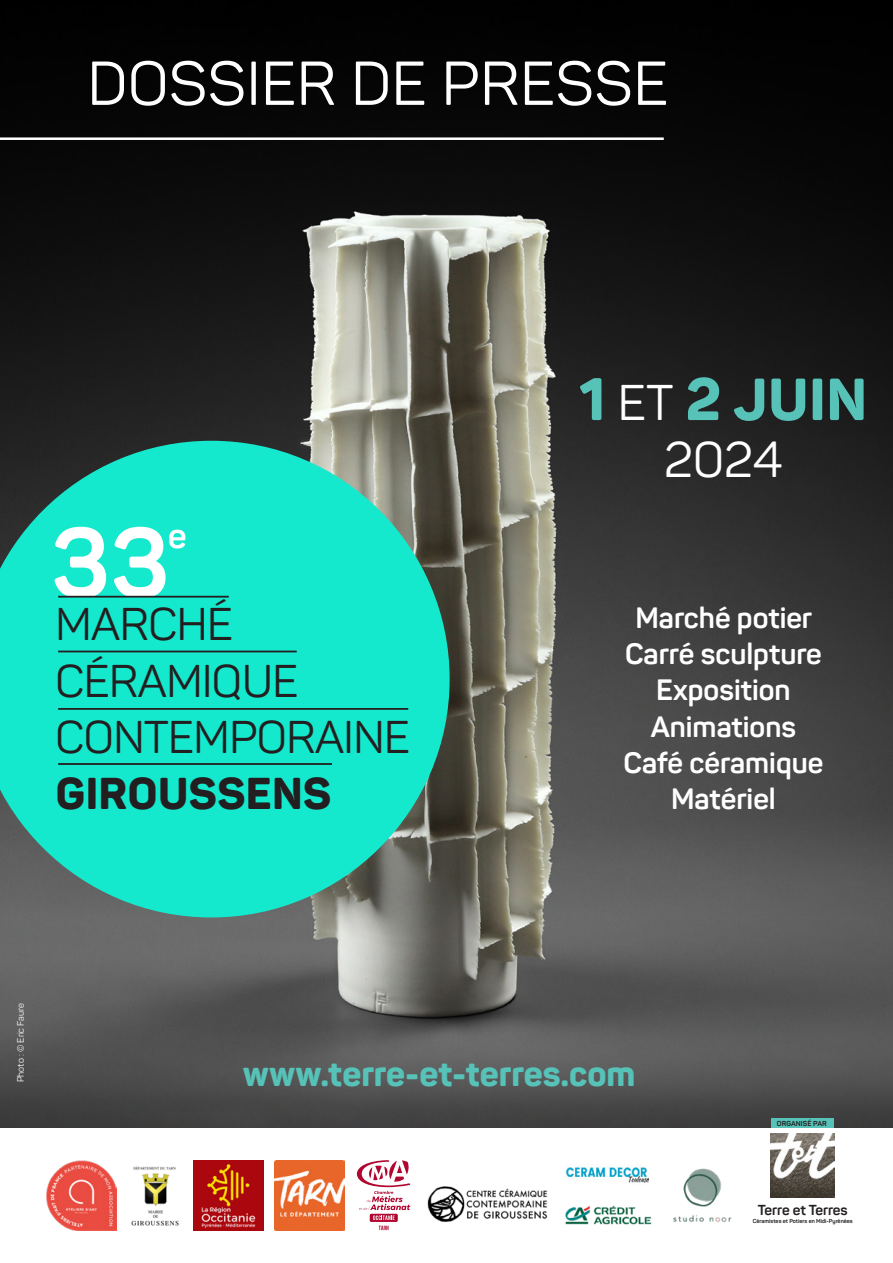
<style>
.page{position:relative;width:893px;height:1263px;background:#fff}
.page>*{position:absolute;margin:0;border:0;box-sizing:border-box;transform-origin:0 0}
.t1{font:700 96.9px "Panton";color:#fff}
.t2{font:61.05px "Panton";letter-spacing:.01em;color:#fff}
.t3{font:800 58.5px "Panton";color:#56c2b8}
.t4{font:49.5px "Panton";color:#fff}
.t5{font:45.3px/56.1px "Panton";letter-spacing:-.01em;color:#231f20}
.t6{font:800 43.95px "Panton";letter-spacing:.01em;color:#231f20}
.t7{font:800 34.95px "Panton";color:#56c2b8}
.t8{font:700 34.5px "Panton";color:#fff}
.t9{font:700 29.1px/36.3px "Panton";color:#fff;text-align:center}
.t10{font:700 14.25px "Panton";letter-spacing:-.005em;color:#231f20}
.t11{font:9.15px "Panton";color:#fff}
.t12{font:700 7.2px "Panton";letter-spacing:.01em;color:#231f20}
.t13{font:700 5.7px "Panton";color:#231f20}
.s1{font-size:59.1px}
.s2{font-weight:400;font-size:49.5px;color:#fff}
</style>
<div class="page">
<img style="left:0;top:0;width:893px;height:1127px">
<svg style="left:0;top:441px;width:450px;height:476px;background:#21ceb7"></svg>
<hr style="left:58px;top:651px;width:239px;height:1px;background:#231f20">
<hr style="left:58px;top:708px;width:350px;height:2px;background:#231f20">
<hr style="left:58px;top:763px;width:274px;height:2px;background:#231f20">
<hr style="left:58px;top:596px;width:171px;height:2px;background:#231f20">
<hr style="left:0;top:137px;width:664px;height:3px;background:#fff">
<img style="left:771px;top:1133px;width:64px;height:64px">
<div style="left:772px;top:1118px;width:62px;height:10px;background:#56c2b8"></div>
<img style="left:46px;top:1160px;width:70px;height:70px">
<img style="left:194px;top:1160px;width:70px;height:70px">
<img style="left:275px;top:1160px;width:70px;height:70px">
<div style="left:370px;top:1214px;width:28px;height:8px;background:#b00630"></div>
<svg style="left:357px;top:1160px;width:53px;height:60px"></svg>
<svg style="left:379px;top:1226px;width:9px;height:4px"></svg>
<img style="left:131px;top:1166px;width:48px;height:60px">
<img style="left:673px;top:1168px;width:59px;height:55px">
<img style="left:427px;top:1186px;width:121px;height:36px">
<img style="left:565px;top:1166px;width:84px;height:17px">
<img style="left:565px;top:1205px;width:87px;height:20px">
<h2 class="t2" style="left:87px;top:46px;width:582px">DOSSIER DE PRESSE</h2>
<h1 class="t1" style="left:51px;top:502px;width:120px">33</h1>
<p class="t8" style="left:168px;top:514px;width:20px">e</p>
<h3 class="t5" style="left:56px;top:596px;width:356px">MARCHÉ<br>CÉRAMIQUE<br>CONTEMPORAINE</h3>
<h3 class="t6" style="left:56px;top:765px;width:277px">GIROUSSENS</h3>
<h3 class="t3" style="left:579px;top:362px;width:289px"><span class="s1">1</span> <span class="s2">ET</span> <span class="s1">2</span> JUIN</h3>
<h3 class="t4" style="left:664px;top:429px;width:120px">2024</h3>
<p class="t9" style="left:623px;top:599px;width:201px">Marché potier<br>Carré sculpture<br>Exposition<br>Animations<br>Café céramique<br>Matériel</p>
<p class="t11" style="left:15px;top:1082px;width:80px;rotate:-90deg">Photo : © Eric Faure</p>
<p class="t7" style="left:243px;top:1051px;width:394px">www.terre-et-terres.com</p>
<p class="t12" style="left:777px;top:1119px;width:51px">ORGANISÉ PAR</p>
<p class="t10" style="left:758px;top:1201px;width:92px">Terre et Terres</p>
<p class="t13" style="left:753px;top:1217px;width:102px">Céramistes et Potiers en Midi-Pyrénées</p>
</div>
